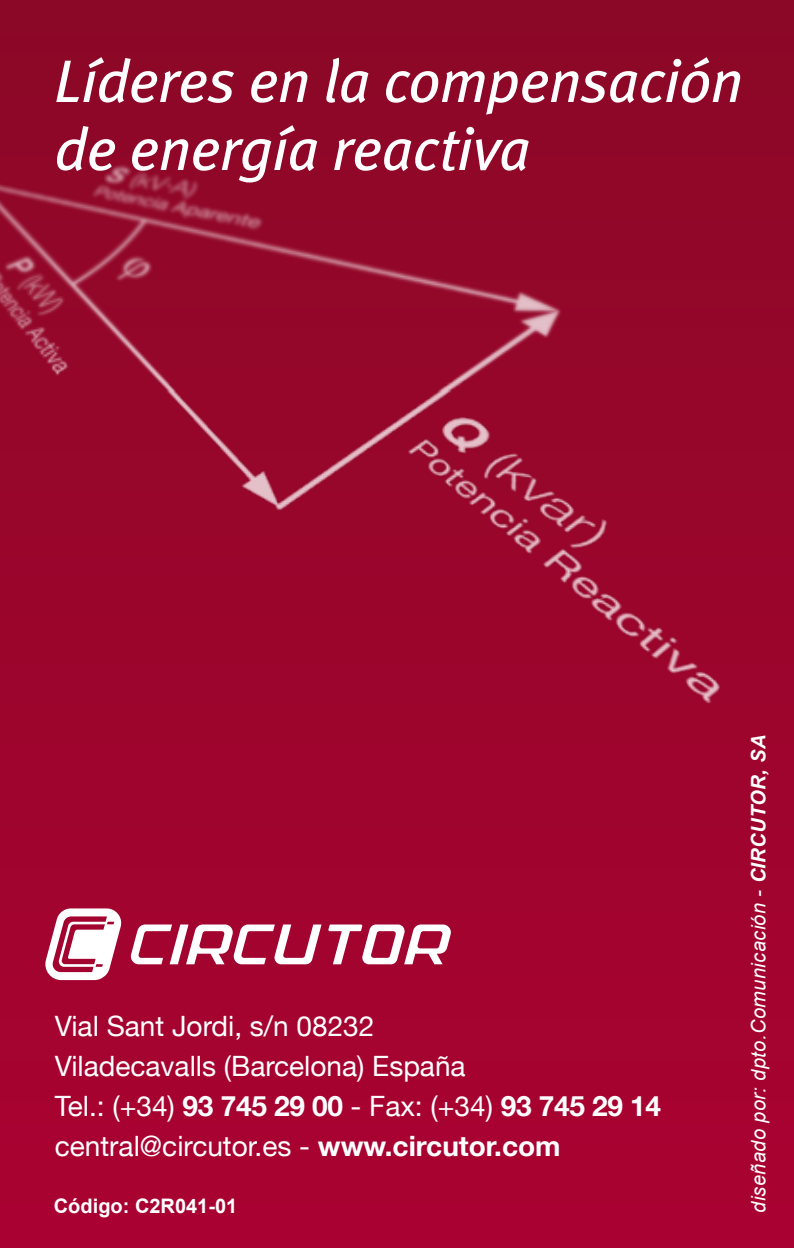
<style>
.page{position:relative;width:794px;height:1248px;background:#fff}
.page>*{position:absolute;margin:0;border:0;box-sizing:border-box;transform-origin:0 0}
.t1{font:italic 60px/68px "Meta Pro";letter-spacing:-.025em;color:#fff}
.t2{font:28px/40px "Helvetica Neue";color:#fff}
.t3{font:italic 20px "Arial";letter-spacing:.02em;color:#fff}
.t4{font:700 20px "Arial";color:#fff}
.s1{font-weight:700}
</style>
<div class="page">
<div style="left:0;top:0;width:794px;height:1247px;background:#a4032f"></div>
<img style="left:0;top:0;width:794px;height:704px">
<svg style="left:130px;top:924px;width:191px;height:40px"></svg>
<svg style="left:45px;top:908px;width:77px;height:71px"></svg>
<svg style="left:328px;top:924px;width:123px;height:40px"></svg>
<h1 class="t1" style="left:54px;top:43px;width:691px">Líderes en la compensación de energía reactiva</h1>
<p class="t2" style="left:55px;top:1005px;width:608px">Vial Sant Jordi, s/n 08232<br>Viladecavalls (Barcelona) España<br>Tel.: (+34) <span class="s1">93 745 29 00</span> - Fax: (+34) <span class="s1">93 745 29 14 </span>central@circutor.es - <span class="s1">www.circutor.com</span></p>
<p class="t4" style="left:54px;top:1192px;width:185px">Código: C2R041-01</p>
<p class="t3" style="left:745px;top:1212px;width:480px;rotate:-90deg">diseñado por: dpto.Comunicación - <span class="s1">CIRCUTOR, SA</span></p>
</div>
